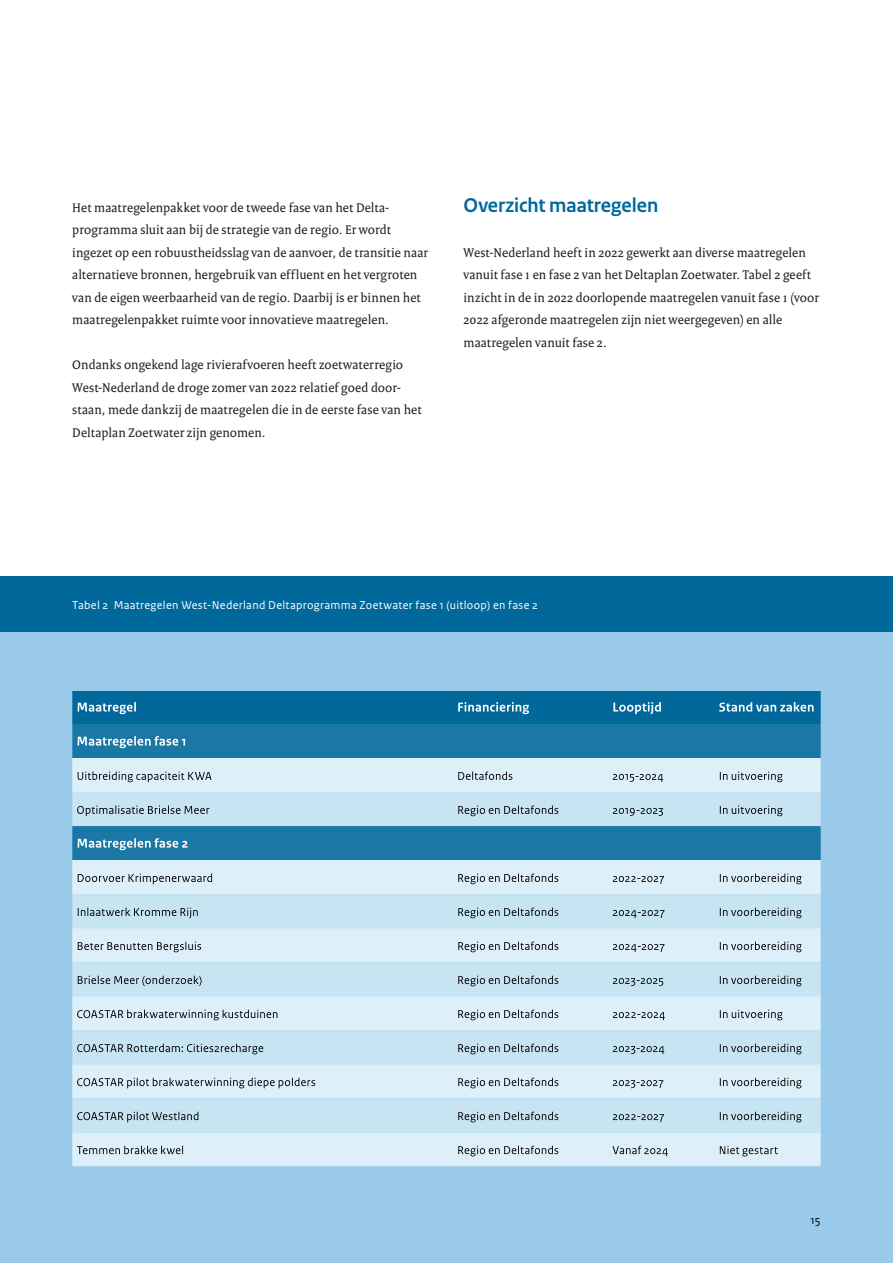
<style>
.page{position:relative;width:893px;height:1263px;background:#fff}
.page>*{position:absolute;margin:0;border:0;box-sizing:border-box;transform-origin:0 0}
.H3_Extra_kop_voor_paragraaf_regio_s{font:700 21px "Rijksoverheid Sans Heading";color:#01689b}
.P_broodtekst{font:13.5px/22.5px "Rijksoverheid Serif";letter-spacing:.01em;color:#231f20}
.P_bijschrift{font:12px "Rijksoverheid Sans Text";letter-spacing:.025em;color:#fff}
.t1{font:12px "Rijksoverheid Sans Text";color:#000}
</style>
<div class="page">
<div style="left:0;top:631px;width:893px;height:632px;background:#99cae9"></div>
<div style="left:0;top:576px;width:893px;height:55px;background:#01689b"></div>
<div style="left:72px;top:724px;width:749px;height:34px;background:#1b77a5"></div>
<div style="left:72px;top:758px;width:749px;height:408px;background:#ddeff8"></div>
<svg style="left:72px;top:792px;width:749px;height:340px;background:#bcdcec"></svg>
<svg style="left:720px;top:1146px;width:58px;height:10px"></svg>
<svg style="left:612px;top:1146px;width:56px;height:10px"></svg>
<svg style="left:458px;top:1146px;width:100px;height:10px"></svg>
<svg style="left:77px;top:1146px;width:106px;height:8px"></svg>
<svg style="left:720px;top:1112px;width:81px;height:10px"></svg>
<svg style="left:613px;top:1114px;width:51px;height:8px"></svg>
<svg style="left:458px;top:1112px;width:100px;height:10px"></svg>
<svg style="left:77px;top:1112px;width:121px;height:10px"></svg>
<svg style="left:720px;top:1078px;width:81px;height:10px"></svg>
<svg style="left:613px;top:1080px;width:50px;height:8px"></svg>
<svg style="left:458px;top:1078px;width:100px;height:10px"></svg>
<svg style="left:77px;top:1078px;width:238px;height:10px;background:#adbbc2"></svg>
<svg style="left:720px;top:1044px;width:81px;height:10px"></svg>
<svg style="left:613px;top:1046px;width:51px;height:8px"></svg>
<svg style="left:458px;top:1043px;width:100px;height:11px"></svg>
<svg style="left:77px;top:1044px;width:186px;height:10px;background:#9bb2be"></svg>
<svg style="left:720px;top:1010px;width:62px;height:10px"></svg>
<svg style="left:613px;top:1012px;width:52px;height:8px"></svg>
<svg style="left:458px;top:1009px;width:100px;height:11px"></svg>
<svg style="left:77px;top:1009px;width:200px;height:11px;background:#b1c0c7"></svg>
<svg style="left:720px;top:975px;width:81px;height:11px"></svg>
<svg style="left:613px;top:978px;width:50px;height:8px"></svg>
<svg style="left:458px;top:975px;width:100px;height:11px"></svg>
<svg style="left:78px;top:975px;width:124px;height:11px"></svg>
<svg style="left:720px;top:941px;width:81px;height:11px"></svg>
<svg style="left:613px;top:944px;width:52px;height:8px"></svg>
<svg style="left:458px;top:941px;width:100px;height:11px"></svg>
<svg style="left:78px;top:941px;width:123px;height:11px"></svg>
<svg style="left:720px;top:907px;width:81px;height:11px"></svg>
<svg style="left:613px;top:910px;width:52px;height:8px"></svg>
<svg style="left:458px;top:907px;width:100px;height:11px"></svg>
<svg style="left:78px;top:907px;width:120px;height:11px"></svg>
<svg style="left:720px;top:873px;width:81px;height:11px"></svg>
<svg style="left:613px;top:876px;width:51px;height:8px"></svg>
<svg style="left:458px;top:873px;width:100px;height:11px"></svg>
<svg style="left:78px;top:873px;width:134px;height:11px"></svg>
<svg style="left:78px;top:838px;width:110px;height:12px"></svg>
<svg style="left:720px;top:805px;width:62px;height:11px"></svg>
<svg style="left:613px;top:808px;width:50px;height:8px"></svg>
<svg style="left:458px;top:805px;width:100px;height:11px"></svg>
<svg style="left:77px;top:805px;width:132px;height:11px"></svg>
<svg style="left:720px;top:771px;width:62px;height:11px"></svg>
<svg style="left:613px;top:774px;width:50px;height:8px"></svg>
<svg style="left:458px;top:771px;width:54px;height:9px"></svg>
<svg style="left:78px;top:771px;width:134px;height:11px"></svg>
<svg style="left:78px;top:736px;width:107px;height:12px"></svg>
<svg style="left:72px;top:691px;width:749px;height:33px;background:#0b6e9f"></svg>
<p class="P_broodtekst" style="left:72px;top:196px;width:357px">Het maatregelenpakket voor de tweede fase van het Delta&shy;programma sluit aan bij de strategie van de regio. Er wordt ingezet op een robuustheidsslag van de aanvoer, de transitie naar alternatieve bronnen, hergebruik van effluent en het vergroten van de eigen weerbaarheid van de regio. Daarbij is er binnen het maatregelenpakket ruimte voor innovatieve maatregelen.</p>
<p class="P_broodtekst" style="left:72px;top:353px;width:351px">Ondanks ongekend lage rivierafvoeren heeft zoetwaterregio West-Nederland de droge zomer van 2022 relatief goed door&shy;staan, mede dankzij de maatregelen die in de eerste fase van het Deltaplan Zoetwater zijn genomen.</p>
<h3 class="H3_Extra_kop_voor_paragraaf_regio_s" style="left:463px;top:193px;width:196px">Overzicht maatregelen</h3>
<p class="P_broodtekst" style="left:463px;top:241px;width:357px">West-Nederland heeft in 2022 gewerkt aan diverse maatregelen vanuit fase 1 en fase 2 van het Deltaplan Zoetwater. Tabel 2 geeft inzicht in de in 2022 doorlopende maatregelen vanuit fase 1 (voor 2022 afgeronde maatregelen zijn niet weergegeven) en alle maatregelen vanuit fase 2.</p>
<p class="P_bijschrift" style="left:72px;top:598px;width:467px">Tabel 2 Maatregelen West-Nederland Deltaprogramma Zoetwater fase 1 (uitloop) en fase 2</p>
<p class="t1" style="left:810px;top:1213px;width:12px">15</p>
</div>
